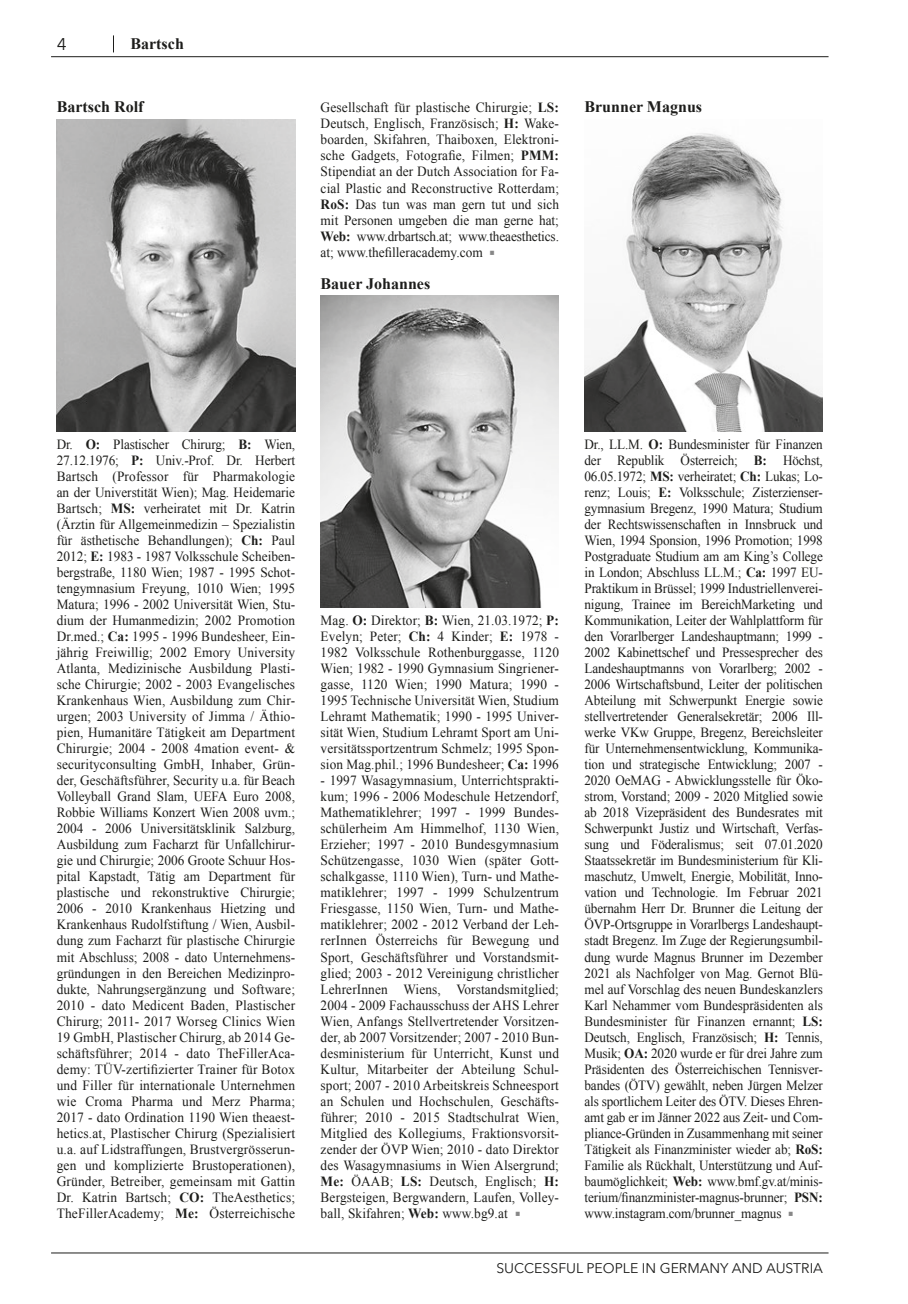
<style>
.page{position:relative;width:908px;height:1304px;background:#fff}
.page>*{position:absolute;margin:0;border:0;box-sizing:border-box;transform-origin:0 0}
.t1{font:17px "Avenir Next";color:#1d1d1b}
.t2{font:700 16px "Times New Roman";color:#1d1d1b}
.t3{font:14px/16px "Times New Roman";letter-spacing:.01em;color:#1d1d1b;text-align:justify;scale:.94 1}
.t4{font:14px/16px "Times New Roman";letter-spacing:.01em;color:#1d1d1b;text-align:justify;scale:.95 1}
.t5{font:14px/16px "Times New Roman";letter-spacing:.01em;color:#1d1d1b;text-align:justify;scale:.96 1}
.t6{font:14px "Avenir Next";color:#1d1d1b}
.s1{font-weight:700}
.s2{color:#878787}
</style>
<div class="page">
<svg style="left:113px;top:35px;width:1px;height:17px"></svg>
<hr style="left:51px;top:56px;width:777px;height:1px;background:#1d1d1b">
<hr style="left:51px;top:1252px;width:777px;height:1px;background:#1d1d1b">
<img style="left:584px;top:133px;width:238px;height:299px">
<img style="left:320px;top:296px;width:238px;height:312px">
<img style="left:57px;top:120px;width:238px;height:312px">
<p class="t1" style="left:57px;top:30px;width:11px">4</p>
<p class="t2" style="left:130px;top:33px;width:55px">Bartsch</p>
<p class="t2" style="left:57px;top:96px;width:88px">Bartsch Rolf</p>
<p class="t5" style="left:320px;top:99px;width:250px">Gesellschaft für plastische Chirurgie; <span class="s1">LS:<br></span>Deutsch, Englisch, Französisch; <span class="s1">H:</span> Wake&shy;boarden, Skifahren, Thaiboxen, Elektroni&shy;sche Gadgets, Fotografie, Filmen; <span class="s1">PMM:<br></span>Stipendiat an der Dutch Association for Fa&shy;cial Plastic and Reconstructive Rotterdam; <span class="s1">RoS:</span> Das tun was man gern tut und sich mit Personen umgeben die man gerne hat; <span class="s1">Web:</span> www.drbartsch.at; www.theaesthetics. at; www.thefilleracademy.com <span class="s2">▪</span></p>
<p class="t2" style="left:320px;top:272px;width:111px">Bauer Johannes</p>
<p class="t2" style="left:584px;top:96px;width:119px">Brunner Magnus</p>
<p class="t3" style="left:57px;top:436px;width:255px">Dr. <span class="s1">O:</span> Plastischer Chirurg; <span class="s1">B:</span> Wien, 27.12.1976; <span class="s1">P:</span> Univ.-Prof. Dr. Herbert Bartsch (Professor für Pharmakologie an der Universtität Wien); Mag. Heidemarie Bartsch; <span class="s1">MS:</span> verheiratet mit Dr. Katrin (Ärztin für Allgemeinmedizin – Spezialistin für ästhetische Behandlungen); <span class="s1">Ch:</span> Paul 2012; <span class="s1">E:</span> 1983 - 1987 Volksschule Scheiben&shy;bergstraße, 1180 Wien; 1987 - 1995 Schot&shy;tengymnasium Freyung, 1010 Wien; 1995<br>Matura; 1996 - 2002 Universität Wien, Stu&shy;dium der Humanmedizin; 2002 Promotion Dr.med.; <span class="s1">Ca:</span> 1995 - 1996 Bundesheer, Ein&shy;jährig Freiwillig; 2002 Emory University Atlanta, Medizinische Ausbildung Plasti&shy;sche Chirurgie; 2002 - 2003 Evangelisches Krankenhaus Wien, Ausbildung zum Chir&shy;urgen; 2003 University of Jimma / Äthio&shy;pien, Humanitäre Tätigkeit am Department Chirurgie; 2004 - 2008 4mation event- &amp; securityconsulting GmbH, Inhaber, Grün&shy;der, Geschäftsführer, Security u.a. für Beach Volleyball Grand Slam, UEFA Euro 2008, Robbie Williams Konzert Wien 2008 uvm.; 2004 - 2006 Universitätsklinik Salzburg, Ausbildung zum Facharzt für Unfallchirur&shy;gie und Chirurgie; 2006 Groote Schuur Hos&shy;pital Kapstadt, Tätig am Department für plastische und rekonstruktive Chirurgie; 2006 - 2010 Krankenhaus Hietzing und Krankenhaus Rudolfstiftung / Wien, Ausbil&shy;dung zum Facharzt für plastische Chirurgie mit Abschluss; 2008 - dato Unternehmens&shy;gründungen in den Bereichen Medizinpro&shy;dukte, Nahrungsergänzung und Software; 2010 - dato Medicent Baden, Plastischer Chirurg; 2011- 2017 Worseg Clinics Wien 19 GmbH, Plastischer Chirurg, ab 2014 Ge&shy;schäftsführer; 2014 - dato TheFillerAca&shy;demy: TÜV-zertifizierter Trainer für Botox und Filler für internationale Unternehmen wie Croma Pharma und Merz Pharma; 2017 - dato Ordination 1190 Wien theaest&shy;hetics.at, Plastischer Chirurg (Spezialisiert u.a. auf Lidstraffungen, Brustvergrösserun&shy;gen und komplizierte Brustoperationen), Gründer, Betreiber, gemeinsam mit Gattin Dr. Katrin Bartsch; <span class="s1">CO:</span> TheAesthetics; TheFillerAcademy; <span class="s1">Me:</span> Österreichische</p>
<p class="t4" style="left:320px;top:612px;width:252px">Mag. <span class="s1">O:</span> Direktor; <span class="s1">B:</span> Wien, 21.03.1972; <span class="s1">P:<br></span>Evelyn; Peter; <span class="s1">Ch:</span> 4 Kinder; <span class="s1">E:</span> 1978 - 1982 Volksschule Rothenburggasse, 1120<br>Wien; 1982 - 1990 Gymnasium Singriener&shy;gasse, 1120 Wien; 1990 Matura; 1990 - 1995 Technische Universität Wien, Studium Lehramt Mathematik; 1990 - 1995 Univer&shy;sität Wien, Studium Lehramt Sport am Uni&shy;versitätssportzentrum Schmelz; 1995 Spon&shy;sion Mag.phil.; 1996 Bundesheer; <span class="s1">Ca:</span> 1996</p>
<p class="t4" style="left:320px;top:772px;width:252px">- 1997 Wasagymnasium, Unterrichtsprakti&shy;kum; 1996 - 2006 Modeschule Hetzendorf, Mathematiklehrer; 1997 - 1999 Bundes&shy;schülerheim Am Himmelhof, 1130 Wien, Erzieher; 1997 - 2010 Bundesgymnasium Schützengasse, 1030 Wien (später Gott&shy;schalkgasse, 1110 Wien), Turn- und Mathe&shy;matiklehrer; 1997 - 1999 Schulzentrum Friesgasse, 1150 Wien, Turn- und Mathe&shy;matiklehrer; 2002 - 2012 Verband der Leh&shy;rerInnen Österreichs für Bewegung und Sport, Geschäftsführer und Vorstandsmit&shy;glied; 2003 - 2012 Vereinigung christlicher LehrerInnen Wiens, Vorstandsmitglied; 2004 - 2009 Fachausschuss der AHS Lehrer Wien, Anfangs Stellvertretender Vorsitzen&shy;der, ab 2007 Vorsitzender; 2007 - 2010 Bun&shy;desministerium für Unterricht, Kunst und Kultur, Mitarbeiter der Abteilung Schul&shy;sport; 2007 - 2010 Arbeitskreis Schneesport an Schulen und Hochschulen, Geschäfts&shy;führer; 2010 - 2015 Stadtschulrat Wien, Mitglied des Kollegiums, Fraktionsvorsit&shy;zender der ÖVP Wien; 2010 - dato Direktor des Wasagymnasiums in Wien Alsergrund; <span class="s1">Me:</span> ÖAAB; <span class="s1">LS:</span> Deutsch, Englisch; <span class="s1">H:<br></span>Bergsteigen, Bergwandern, Laufen, Volley&shy;ball, Skifahren; <span class="s1">Web:</span> www.bg9.at <span class="s2">▪</span></p>
<p class="t3" style="left:584px;top:436px;width:255px">Dr., LL.M. <span class="s1">O:</span> Bundesminister für Finanzen der Republik Österreich; <span class="s1">B:</span> Höchst, 06.05.1972; <span class="s1">MS:</span> verheiratet; <span class="s1">Ch:</span> Lukas; Lo&shy;renz; Louis; <span class="s1">E:</span> Volksschule; Zisterzienser&shy;gymnasium Bregenz, 1990 Matura; Studium der Rechtswissenschaften in Innsbruck und Wien, 1994 Sponsion, 1996 Promotion; 1998<br>Postgraduate Studium am am King’s College in London; Abschluss LL.M.; <span class="s1">Ca:</span> 1997 EU-Praktikum in Brüssel; 1999 Industriellenverei&shy;nigung, Trainee im BereichMarketing und Kommunikation, Leiter der Wahlplattform für den Vorarlberger Landeshauptmann; 1999 - 2002 Kabinettschef und Pressesprecher des Landeshauptmanns von Vorarlberg; 2002 - 2006 Wirtschaftsbund, Leiter der politischen Abteilung mit Schwerpunkt Energie sowie stellvertretender Generalsekretär; 2006 Ill&shy;werke VKw Gruppe, Bregenz, Bereichsleiter für Unternehmensentwicklung, Kommunika&shy;tion und strategische Entwicklung; 2007 - 2020 OeMAG - Abwicklungsstelle für Öko&shy;strom, Vorstand; 2009 - 2020 Mitglied sowie ab 2018 Vizepräsident des Bundesrates mit Schwerpunkt Justiz und Wirtschaft, Verfas&shy;sung und Föderalismus; seit 07.01.2020<br>Staatssekretär im Bundesministerium für Kli&shy;maschutz, Umwelt, Energie, Mobilität, Inno&shy;vation und Technologie. Im Februar 2021 übernahm Herr Dr. Brunner die Leitung der ÖVP-Ortsgruppe in Vorarlbergs Landeshaupt&shy;stadt Bregenz. Im Zuge der Regierungsumbil&shy;dung wurde Magnus Brunner im Dezember 2021 als Nachfolger von Mag. Gernot Blü&shy;mel auf Vorschlag des neuen Bundeskanzlers Karl Nehammer vom Bundespräsidenten als Bundesminister für Finanzen ernannt; <span class="s1">LS:<br></span>Deutsch, Englisch, Französisch; <span class="s1">H:</span> Tennis, Musik; <span class="s1">OA:</span> 2020 wurde er für drei Jahre zum Präsidenten des Österreichischen Tennisver&shy;bandes (ÖTV) gewählt, neben Jürgen Melzer als sportlichem Leiter des ÖTV. Dieses Ehren&shy;amt gab er im Jänner 2022 aus Zeit- und Com&shy;pliance‑Gründen in Zusammenhang mit seiner Tätigkeit als Finanzminister wieder ab; <span class="s1">RoS:<br></span>Familie als Rückhalt, Unterstützung und Auf&shy;baumöglichkeit; <span class="s1">Web:</span> www.bmf.gv.at/minis&shy;terium/finanzminister-magnus-brunner; <span class="s1">PSN: </span>www.instagram.com/brunner_magnus <span class="s2">▪</span></p>
<p class="t6" style="left:496px;top:1256px;width:328px">SUCCESSFUL PEOPLE IN GERMANY AND AUSTRIA</p>
</div>
